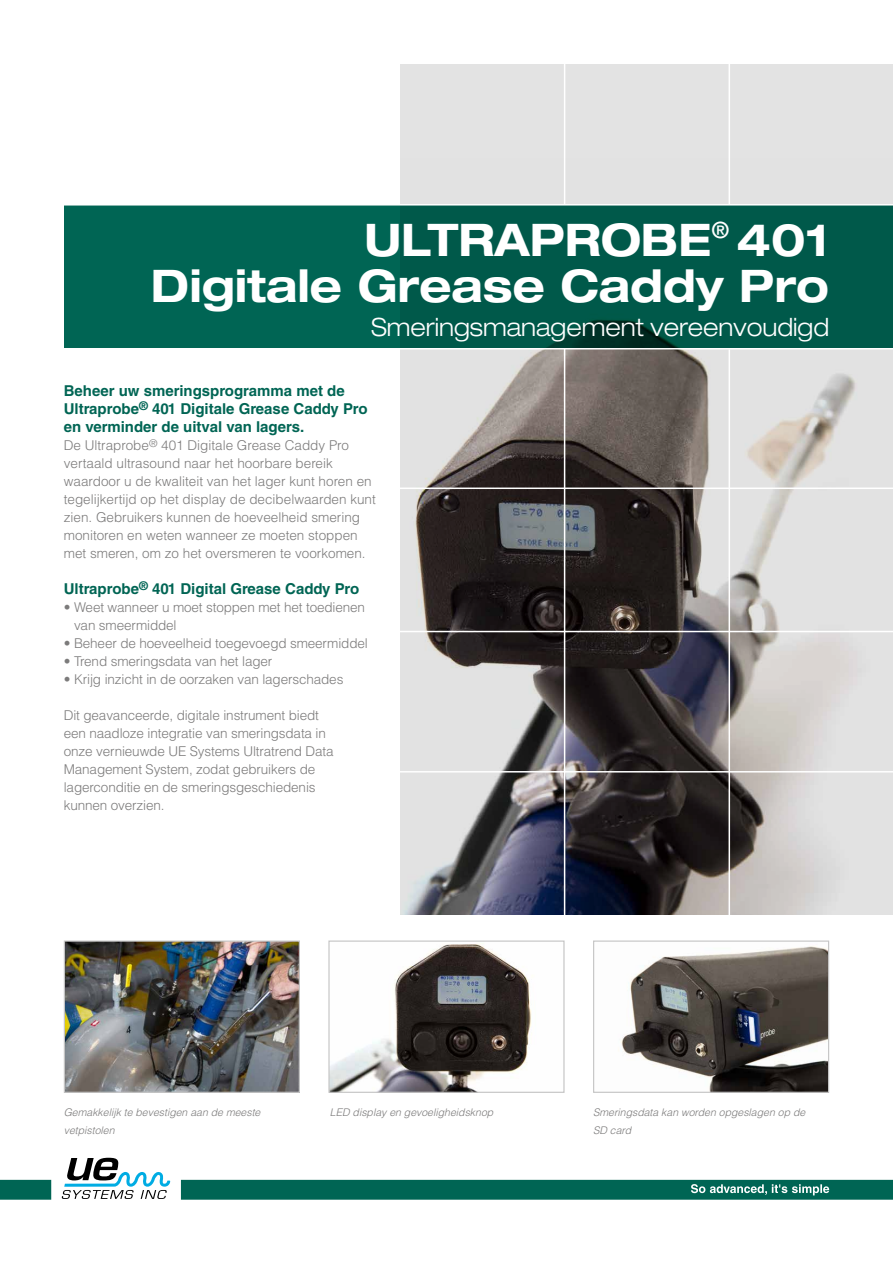
<style>
.page{position:relative;width:893px;height:1263px;background:#fff}
.page>*{position:absolute;margin:0;border:0;box-sizing:border-box;transform-origin:0 0}
.t1{font:700 expanded 45px/45.8px "Helvetica Neue LT Std";color:#fff;text-align:right;scale:.94 1}
.t2{font:300 expanded 25.2px "Helvetica Neue LT Std";color:#fff;scale:.94 1}
.t3{font:700 15px/18px "Helvetica LT Std";color:#006554}
.t4{font:300 13.5px/18px "Helvetica LT Std";letter-spacing:-.01em;color:#7c7b7b}
.t5{font:italic 300 10.5px/18px "Helvetica LT Std";color:#7c7b7b}
</style>
<div class="page">
<div style="left:401px;top:64px;width:492px;height:850px;background:#e3e3e3"></div>
<img style="left:401px;top:158px;width:492px;height:756px">
<div style="left:64px;top:206px;width:829px;height:142px;background:#00594a"></div>
<hr style="left:390px;top:771px;width:503px;height:1px;background:#fff">
<hr style="left:391px;top:631px;width:502px;height:1px;background:#fff">
<hr style="left:393px;top:487px;width:500px;height:2px;background:#fff">
<hr style="left:0;top:348px;width:893px;height:1px;background:#fff">
<hr style="left:0;top:204px;width:893px;height:2px;background:#fff">
<hr style="left:564px;top:349px;width:1px;height:577px;background:#fff">
<hr style="left:564px;top:54px;width:1px;height:151px;background:#fff">
<hr style="left:729px;top:349px;width:1px;height:578px;background:#fff">
<hr style="left:729px;top:54px;width:1px;height:151px;background:#fff">
<svg style="left:0;top:1158px;width:893px;height:42px"></svg>
<img style="left:66px;top:942px;width:232px;height:149px">
<div style="left:64px;top:940px;width:236px;height:153px;border:1px solid #c6c6c6"></div>
<img style="left:330px;top:944px;width:202px;height:147px">
<div style="left:328px;top:940px;width:237px;height:153px;border:1px solid #c6c6c6"></div>
<img style="left:621px;top:946px;width:206px;height:145px">
<div style="left:593px;top:940px;width:236px;height:153px;border:1px solid #c6c6c6"></div>
<h1 class="t1" style="left:151px;top:216px;width:723px">ULTRAPROBE<sup>®</sup> 401<br>Digitale Grease Caddy Pro</h1>
<h2 class="t2" style="left:371px;top:312px;width:489px">Smeringsmanagement vereenvoudigd</h2>
<p class="t3" style="left:64px;top:381px;width:305px">Beheer uw smeringsprogramma met de<br>Ultraprobe<sup>®</sup> 401 Digitale Grease Caddy Pro en verminder de uitval van lagers.</p>
<p class="t4" style="left:64px;top:436px;width:314px">De Ultraprobe<sup>®</sup> 401 Digitale Grease Caddy Pro vertaald ultrasound naar het hoorbare bereik waardoor u de kwaliteit van het lager kunt horen en tegelijkertijd op het display de decibelwaarden kunt zien. Gebruikers kunnen de hoeveelheid smering monitoren en weten wanneer ze moeten stoppen met smeren, om zo het oversmeren te voorkomen.</p>
<p class="t3" style="left:64px;top:579px;width:297px">Ultraprobe<sup>®</sup> 401 Digital Grease Caddy Pro</p>
<p class="t4" style="left:74px;top:598px;width:292px;text-indent:-10px">• Weet wanneer u moet stoppen met het toedienen van smeermiddel</p>
<p class="t4" style="left:64px;top:634px;width:306px">• Beheer de hoeveelheid toegevoegd smeermiddel</p>
<p class="t4" style="left:64px;top:652px;width:210px">• Trend smeringsdata van het lager</p>
<p class="t4" style="left:64px;top:670px;width:281px">• Krijg inzicht in de oorzaken van lagerschades</p>
<p class="t4" style="left:64px;top:706px;width:271px">Dit geavanceerde, digitale instrument biedt een naadloze integratie van smeringsdata in onze vernieuwde UE Systems Ultratrend Data Management System, zodat gebruikers de lagerconditie en de smeringsgeschiedenis kunnen overzien.</p>
<p class="t5" style="left:64px;top:1103px;width:198px">Gemakkelijk te bevestigen aan de meeste vetpistolen</p>
<p class="t5" style="left:330px;top:1103px;width:165px">LED display en gevoeligheidsknop</p>
<p class="t5" style="left:593px;top:1103px;width:214px">Smeringsdata kan worden opgeslagen op de<br>SD card</p>
</div>
